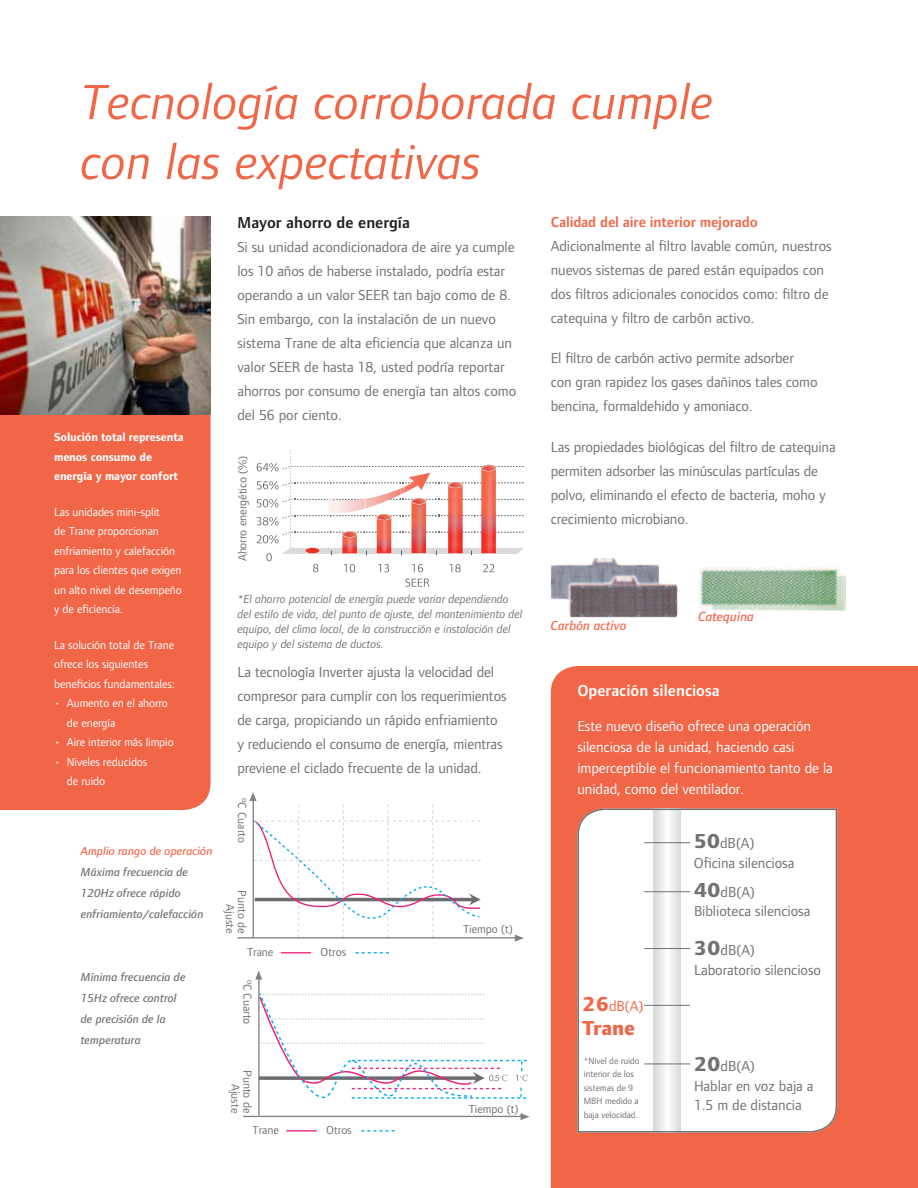
<style>
.page{position:relative;width:918px;height:1188px;background:#fff}
.page>*{position:absolute;margin:0;border:0;box-sizing:border-box;transform-origin:0 0}
.t1{font:italic 51px/60px "Foundry Form Sans";color:#f26648}
.t2{font:800 21px "Foundry Form Sans";letter-spacing:-.005em;color:#f26648}
.t3{font:600 16.5px "Foundry Form Sans";color:#231f20}
.t4{font:600 16.5px "Foundry Form Sans";color:#fff}
.t5{font:15px/24px "Foundry Form Sans";letter-spacing:-.005em;color:#717074}
.t6{font:15px/21px "Foundry Form Sans";letter-spacing:-.005em;color:#fff}
.t7{font:600 15px "Foundry Form Sans";letter-spacing:-.01em;color:#f26648}
.t8{font:15px "Foundry Form Sans";color:#f26648}
.t9{font:italic 13.5px "Foundry Form Sans Med";color:#f26648}
.t10{font:12px/19.5px "Foundry Form Sans";letter-spacing:-.01em;color:#fff}
.t11{font:italic 12px/15px "Foundry Form Sans";letter-spacing:-.005em;color:#717074}
.t12{font:italic 12px/21px "Foundry Form Sans Med";color:#717074}
.t13{font:12px/12px "Foundry Form Sans";letter-spacing:-.005em;color:#717074;text-align:right}
.t14{font:700 12px/19.5px "Foundry Form Sans";letter-spacing:-.01em;color:#fff}
.t15{font:italic 12px "Foundry Form Sans Med";color:#f26648}
.t16{font:9.3px/13.5px "Foundry Form Sans";letter-spacing:-.005em;color:#717074}
.s1{font-weight:800;font-size:21px}
</style>
<div class="page">
<div style="left:551px;top:666px;width:367px;height:522px;background:#f26648"></div>
<div style="left:0;top:414px;width:211px;height:396px;background:#f26648"></div>
<img style="left:551px;top:558px;width:127px;height:59px">
<img style="left:698px;top:567px;width:148px;height:44px">
<svg style="left:577px;top:808px;width:261px;height:325px"></svg>
<hr style="left:644px;top:842px;width:46px;height:1px;background:#717074">
<hr style="left:644px;top:891px;width:46px;height:1px;background:#717074">
<hr style="left:644px;top:948px;width:46px;height:1px;background:#717074">
<hr style="left:644px;top:1005px;width:46px;height:1px;background:#717074">
<hr style="left:644px;top:1064px;width:46px;height:1px;background:#717074">
<img style="left:0;top:216px;width:211px;height:198px">
<svg style="left:257px;top:450px;width:267px;height:122px"></svg>
<svg style="left:405px;top:579px;width:24px;height:8px"></svg>
<hr style="left:237px;top:937px;width:279px;height:2px;background:#808285">
<hr style="left:281px;top:952px;width:30px;height:1px;background:#ee1e7b">
<svg style="left:356px;top:952px;width:33px;height:1px"></svg>
<svg style="left:514px;top:934px;width:10px;height:8px"></svg>
<svg style="left:248px;top:792px;width:233px;height:146px"></svg>
<svg style="left:260px;top:993px;width:268px;height:106px"></svg>
<hr style="left:243px;top:1116px;width:279px;height:1px;background:#808285">
<hr style="left:258px;top:979px;width:2px;height:137px;background:#808285">
<svg style="left:255px;top:971px;width:7px;height:9px"></svg>
<svg style="left:520px;top:1113px;width:9px;height:7px"></svg>
<hr style="left:286px;top:1130px;width:31px;height:2px;background:#ee1e7b">
<svg style="left:361px;top:1130px;width:34px;height:2px"></svg>
<h1 class="t1" style="left:81px;top:73px;width:635px">Tecnología corroborada cumple con las expectativas</h1>
<p class="t14" style="left:54px;top:427px;width:131px">Solución total representa menos consumo de energía y mayor confort</p>
<p class="t10" style="left:54px;top:502px;width:129px">Las unidades mini-split<br>de Trane proporcionan enfriamiento y calefacción para los clientes que exigen un alto nivel de desempeño y de eficiencia.</p>
<p class="t10" style="left:54px;top:635px;width:122px">La solución total de Trane ofrece los siguientes beneficios fundamentales:</p>
<p class="t10" style="left:67px;top:694px;width:103px;text-indent:-13px">• Aumento en el ahorro de energía</p>
<p class="t10" style="left:54px;top:733px;width:121px">• Aire interior más limpio</p>
<p class="t10" style="left:67px;top:752px;width:82px;text-indent:-13px">• Niveles reducidos de ruido</p>
<p class="t15" style="left:81px;top:844px;width:133px">Amplio rango de operación</p>
<p class="t12" style="left:81px;top:862px;width:124px">Máxima frecuencia de<br>120Hz ofrece rápido enfriamiento/calefacción</p>
<p class="t12" style="left:81px;top:967px;width:106px">Mínima frecuencia de<br>15Hz ofrece control de precisión de la temperatura</p>
<p class="t3" style="left:237px;top:213px;width:174px">Mayor ahorro de energía</p>
<p class="t5" style="left:237px;top:235px;width:280px">Si su unidad acondicionadora de aire ya cumple los 10 años de haberse instalado, podría estar operando a un valor SEER tan bajo como de 8.<br>Sin embargo, con la instalación de un nuevo sistema Trane de alta eficiencia que alcanza un valor SEER de hasta 18, usted podría reportar ahorros por consumo de energía tan altos como del 56 por ciento.</p>
<p class="t13" style="left:236px;top:561px;width:107px;rotate:-90deg">Ahorro energético (%)</p>
<p class="t11" style="left:237px;top:592px;width:287px">*El ahorro potencial de energía puede variar dependiendo del estilo de vida, del punto de ajuste, del mantenimiento del equipo, del clima local, de la construcción e instalación del equipo y del sistema de ductos.</p>
<p class="t5" style="left:237px;top:660px;width:271px">La tecnología Inverter ajusta la velocidad del compresor para cumplir con los requerimientos de carga, propiciando un rápido enfriamiento y reduciendo el consumo de energía, mientras previene el ciclado frecuente de la unidad.</p>
<p class="t13" style="left:248px;top:798px;width:46px;rotate:90deg">ºC Cuarto</p>
<p class="t13" style="left:248px;top:890px;width:45px;rotate:90deg">Punto de<br>Ajuste</p>
<p class="t13" style="left:247px;top:946px;width:28px">Trane</p>
<p class="t13" style="left:254px;top:980px;width:46px;rotate:90deg">ºC Cuarto</p>
<p class="t13" style="left:254px;top:1070px;width:45px;rotate:90deg">Punto de<br>Ajuste</p>
<p class="t13" style="left:253px;top:1124px;width:28px">Trane</p>
<p class="t13" style="left:321px;top:946px;width:27px">Otros</p>
<p class="t13" style="left:326px;top:1124px;width:27px">Otros</p>
<p class="t13" style="left:463px;top:923px;width:51px">Tiempo (t)</p>
<p class="t13" style="left:469px;top:1103px;width:51px">Tiempo (t)</p>
<p class="t7" style="left:551px;top:213px;width:209px">Calidad del aire interior mejorado</p>
<p class="t5" style="left:551px;top:234px;width:282px">Adicionalmente al filtro lavable común, nuestros nuevos sistemas de pared están equipados con dos filtros adicionales conocidos como: filtro de catequina y filtro de carbón activo.</p>
<p class="t5" style="left:551px;top:346px;width:268px">El filtro de carbón activo permite adsorber con gran rapidez los gases dañinos tales como bencina, formaldehido y amoniaco.</p>
<p class="t5" style="left:551px;top:435px;width:286px">Las propiedades biológicas del filtro de catequina permiten adsorber las minúsculas partículas de polvo, eliminando el efecto de bacteria, moho y crecimiento microbiano.</p>
<p class="t9" style="left:551px;top:618px;width:77px">Carbón activo</p>
<p class="t9" style="left:698px;top:609px;width:57px">Catequina</p>
<p class="t4" style="left:577px;top:681px;width:144px">Operación silenciosa</p>
<p class="t6" style="left:577px;top:715px;width:257px">Este nuevo diseño ofrece una operación silenciosa de la unidad, haciendo casi imperceptible el funcionamiento tanto de la unidad, como del ventilador.</p>
<p class="t8" style="left:582px;top:997px;width:63px"><span class="s1">26</span>dB(A)</p>
<h2 class="t2" style="left:582px;top:1017px;width:54px">Trane</h2>
<p class="t16" style="left:584px;top:1054px;width:57px">*Nivel de ruido interior de los sistemas de 9<br>MBH medido a baja velocidad.</p>
<p class="t5" style="left:694px;top:834px;width:102px;line-height:19.5px"><span class="s1">50</span>dB(A)<br>Oficina silenciosa</p>
<p class="t5" style="left:694px;top:882px;width:118px;line-height:19.5px"><span class="s1">40</span>dB(A)<br>Biblioteca silenciosa</p>
<p class="t5" style="left:694px;top:940px;width:129px;line-height:19.5px"><span class="s1">30</span>dB(A)<br>Laboratorio silencioso</p>
<p class="t5" style="left:694px;top:1057px;width:121px;line-height:19.5px"><span class="s1">20</span>dB(A)<br>Hablar en voz baja a<br>1.5 m de distancia</p>
</div>
